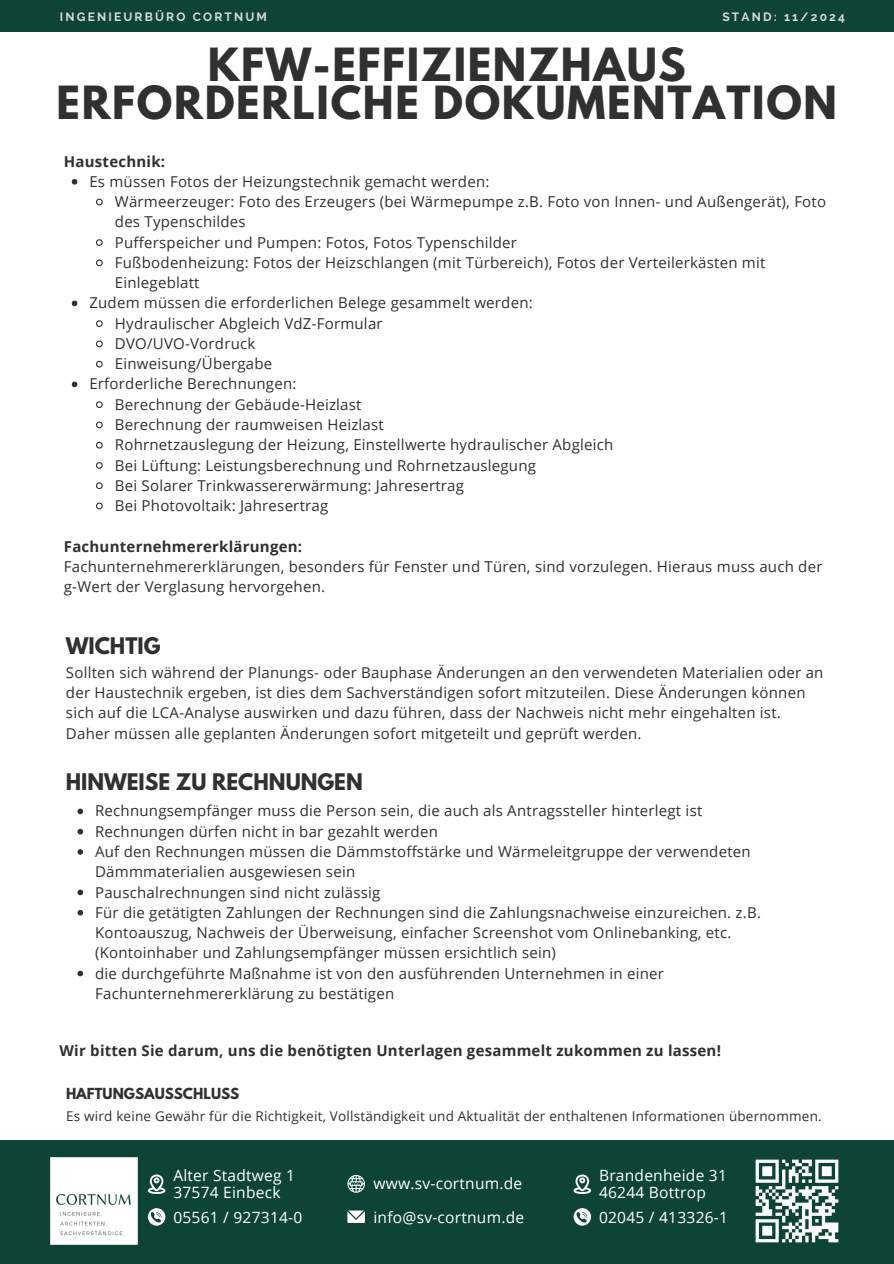
<style>
.page{position:relative;width:894px;height:1264px;background:#fff}
.page>*{position:absolute;margin:0;border:0;box-sizing:border-box;transform-origin:0 0}
.t1{font:700 40.5px/38.2px "League Spartan";letter-spacing:.04em;color:#303030;text-align:center}
.t2{font:700 20.25px "League Spartan";color:#303030}
.t3{font:15.6px/16.8px "Open Sans";letter-spacing:.015em;color:#fff}
.t4{font:15px/20.2px "Open Sans";letter-spacing:.015em;color:#303030}
.t5{font:700 15px "Open Sans";letter-spacing:.015em;color:#303030}
.t6{font:13.5px "Open Sans";letter-spacing:.015em;color:#303030}
.t7{font:700 13.5px "League Spartan";color:#303030}
.t8{font:700 12px "Raleway";letter-spacing:.18em;color:#d9d9d9}
.s1{font-weight:700}
</style>
<div class="page">
<div style="left:0;top:1140px;width:893px;height:123px;background:#0e4437"></div>
<div style="left:0;top:0;width:893px;height:32px;background:#0e4437"></div>
<img style="left:51px;top:1157px;width:86px;height:87px">
<img style="left:755px;top:1159px;width:84px;height:84px">
<svg style="left:148px;top:1208px;width:17px;height:17px"></svg>
<svg style="left:347px;top:1210px;width:18px;height:12px"></svg>
<svg style="left:148px;top:1174px;width:17px;height:19px"></svg>
<svg style="left:347px;top:1174px;width:18px;height:18px"></svg>
<svg style="left:573px;top:1174px;width:18px;height:19px"></svg>
<svg style="left:573px;top:1208px;width:18px;height:17px"></svg>
<svg style="left:72px;top:179px;width:5px;height:6px"></svg>
<svg style="left:96px;top:198px;width:7px;height:8px"></svg>
<svg style="left:96px;top:239px;width:7px;height:7px"></svg>
<svg style="left:96px;top:259px;width:7px;height:8px"></svg>
<svg style="left:72px;top:300px;width:5px;height:6px"></svg>
<svg style="left:96px;top:320px;width:7px;height:7px"></svg>
<svg style="left:96px;top:340px;width:7px;height:8px"></svg>
<svg style="left:96px;top:360px;width:7px;height:8px"></svg>
<svg style="left:72px;top:381px;width:5px;height:6px"></svg>
<svg style="left:96px;top:401px;width:7px;height:7px"></svg>
<svg style="left:96px;top:421px;width:7px;height:8px"></svg>
<svg style="left:96px;top:441px;width:7px;height:8px"></svg>
<svg style="left:96px;top:462px;width:7px;height:7px"></svg>
<svg style="left:96px;top:482px;width:7px;height:8px"></svg>
<svg style="left:96px;top:502px;width:7px;height:8px"></svg>
<svg style="left:77px;top:808px;width:6px;height:6px"></svg>
<svg style="left:77px;top:828px;width:6px;height:6px"></svg>
<svg style="left:77px;top:849px;width:6px;height:5px"></svg>
<svg style="left:77px;top:889px;width:6px;height:6px"></svg>
<svg style="left:77px;top:909px;width:6px;height:6px"></svg>
<svg style="left:77px;top:970px;width:6px;height:6px"></svg>
<p class="t8" style="left:60px;top:10px;width:208px">INGENIEURBÜRO CORTNUM</p>
<p class="t8" style="left:722px;top:10px;width:124px">STAND: 11/2024</p>
<p class="t1" style="left:57px;top:51px;width:781px">KFW-EFFIZIENZHAUS<br>ERFORDERLICHE DOKUMENTATION</p>
<p class="t5" style="left:64px;top:151px;width:103px">Haustechnik:</p>
<p class="t4" style="left:89px;top:171px;width:401px">Es müssen Fotos der Heizungstechnik gemacht werden:</p>
<p class="t4" style="left:115px;top:191px;width:712px">Wärmeerzeuger: Foto des Erzeugers (bei Wärmepumpe z.B. Foto von Innen- und Außengerät), Foto des Typenschildes</p>
<p class="t4" style="left:115px;top:232px;width:403px">Pufferspeicher und Pumpen: Fotos, Fotos Typenschilder</p>
<p class="t4" style="left:115px;top:252px;width:652px">Fußbodenheizung: Fotos der Heizschlangen (mit Türbereich), Fotos der Verteilerkästen mit<br>Einlegeblatt</p>
<p class="t4" style="left:89px;top:292px;width:445px">Zudem müssen die erforderlichen Belege gesammelt werden:</p>
<p class="t4" style="left:115px;top:313px;width:269px">Hydraulischer Abgleich VdZ-Formular</p>
<h3 class="t4" style="left:115px;top:333px;width:142px">DVO/UVO-Vordruck</h3>
<p class="t4" style="left:115px;top:353px;width:159px">Einweisung/Übergabe</p>
<p class="t4" style="left:89px;top:373px;width:208px">Erforderliche Berechnungen:</p>
<p class="t4" style="left:115px;top:394px;width:248px">Berechnung der Gebäude-Heizlast</p>
<p class="t4" style="left:115px;top:414px;width:270px">Berechnung der raumweisen Heizlast</p>
<p class="t4" style="left:115px;top:434px;width:500px">Rohrnetzauslegung der Heizung, Einstellwerte hydraulischer Abgleich</p>
<p class="t4" style="left:115px;top:454px;width:422px">Bei Lüftung: Leistungsberechnung und Rohrnetzauslegung</p>
<p class="t4" style="left:115px;top:475px;width:350px">Bei Solarer Trinkwassererwärmung: Jahresertrag</p>
<p class="t4" style="left:115px;top:495px;width:215px">Bei Photovoltaik: Jahresertrag</p>
<p class="t4" style="left:64px;top:535px;width:759px"><span class="s1">Fachunternehmererklärungen:<br></span>Fachunternehmererklärungen, besonders für Fenster und Türen, sind vorzulegen. Hieraus muss auch der g-Wert der Verglasung hervorgehen.</p>
<p class="t2" style="left:66px;top:635px;width:96px">WICHTIG</p>
<p class="t4" style="left:66px;top:662px;width:758px">Sollten sich während der Planungs- oder Bauphase Änderungen an den verwendeten Materialien oder an der Haustechnik ergeben, ist dies dem Sachverständigen sofort mitzuteilen. Diese Änderungen können sich auf die LCA-Analyse auswirken und dazu führen, dass der Nachweis nicht mehr eingehalten ist.<br>Daher müssen alle geplanten Änderungen sofort mitgeteilt und geprüft werden.</p>
<p class="t2" style="left:66px;top:771px;width:298px">HINWEISE ZU RECHNUNGEN</p>
<p class="t4" style="left:95px;top:800px;width:608px">Rechnungsempfänger muss die Person sein, die auch als Antragssteller hinterlegt ist</p>
<p class="t4" style="left:95px;top:820px;width:344px">Rechnungen dürfen nicht in bar gezahlt werden</p>
<h3 class="t4" style="left:95px;top:841px;width:657px">Auf den Rechnungen müssen die Dämmstoffstärke und Wärmeleitgruppe der verwendeten<br>Dämmmaterialien ausgewiesen sein</h3>
<p class="t4" style="left:95px;top:881px;width:287px">Pauschalrechnungen sind nicht zulässig</p>
<h3 class="t4" style="left:95px;top:901px;width:667px">Für die getätigten Zahlungen der Rechnungen sind die Zahlungsnachweise einzureichen. z.B.<br>Kontoauszug, Nachweis der Überweisung, einfacher Screenshot vom Onlinebanking, etc. (Kontoinhaber und Zahlungsempfänger müssen ersichtlich sein)</h3>
<p class="t4" style="left:95px;top:962px;width:570px">die durchgeführte Maßnahme ist von den ausführenden Unternehmen in einer<br>Fachunternehmererklärung zu bestätigen</p>
<h3 class="t5" style="left:60px;top:1040px;width:662px">Wir bitten Sie darum, uns die benötigten Unterlagen gesammelt zukommen zu lassen!</h3>
<p class="t7" style="left:66px;top:1086px;width:175px">HAFTUNGSAUSSCHLUSS</p>
<h1 class="t6" style="left:66px;top:1106px;width:757px">Es wird keine Gewähr für die Richtigkeit, Vollständigkeit und Aktualität der enthaltenen Informationen übernommen.</h1>
<p class="t3" style="left:173px;top:1166px;width:123px">Alter Stadtweg 1<br>37574 Einbeck</p>
<p class="t3" style="left:373px;top:1174px;width:150px">www.sv-cortnum.de</p>
<p class="t3" style="left:599px;top:1166px;width:129px">Brandenheide 31<br>46244 Bottrop</p>
<p class="t3" style="left:599px;top:1208px;width:130px">02045 / 413326-1</p>
<p class="t3" style="left:173px;top:1208px;width:130px">05561 / 927314-0</p>
<p class="t3" style="left:373px;top:1208px;width:152px">info@sv-cortnum.de</p>
</div>
